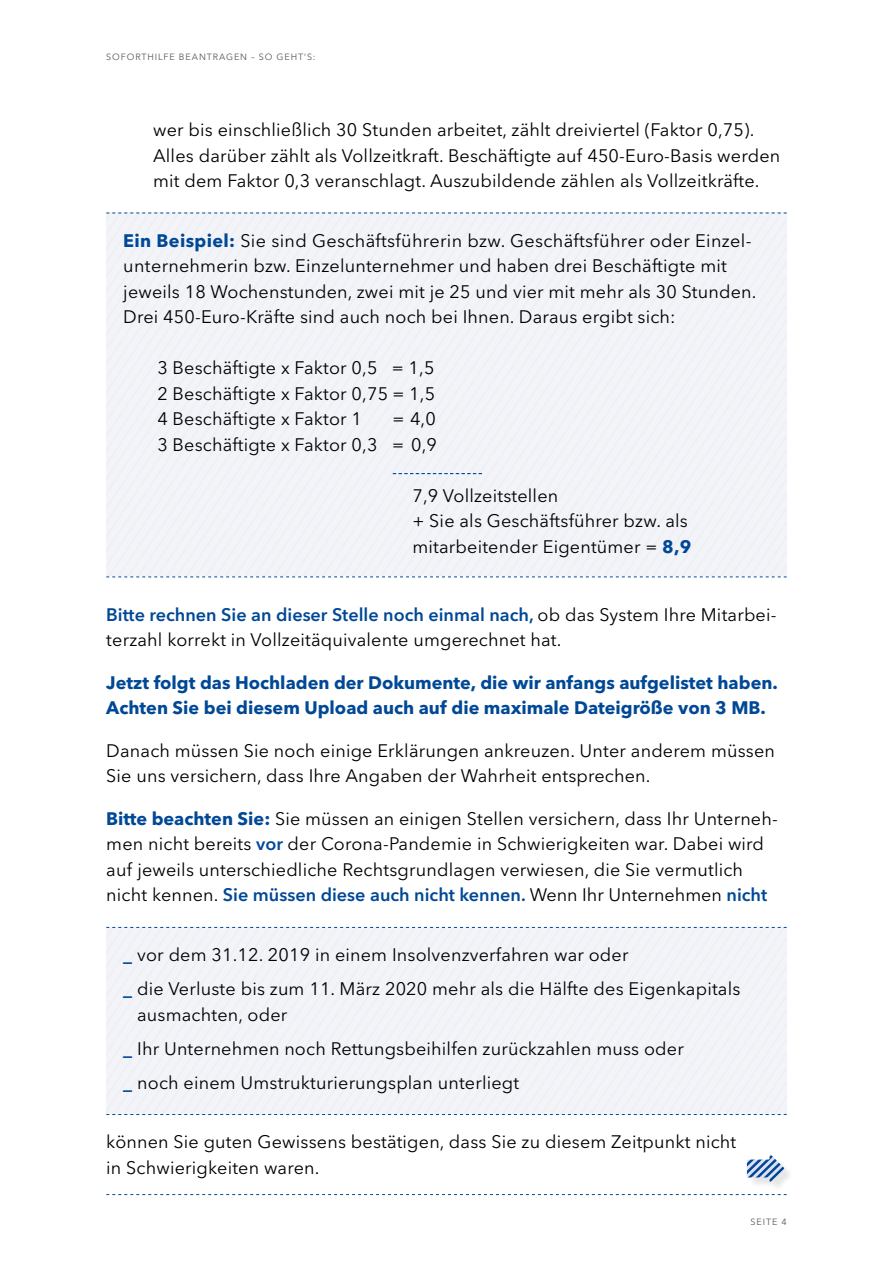
<style>
.page{position:relative;width:893px;height:1263px;background:#fff}
.page>*{position:absolute;margin:0;border:0;box-sizing:border-box;transform-origin:0 0}
.t1{font:18px/25.5px "Avenir Next LT Pro";letter-spacing:.01em;color:#000}
.t2{font:700 18px/25.5px "Avenir Next LT Pro";color:#004896}
.t3{font:9px "Avenir Next LT Pro";letter-spacing:.1em;color:#565656}
.s1{font-weight:700;color:#004896}
.s2{font-weight:600;color:#004896}
</style>
<div class="page">
<svg style="left:396px;top:214px;width:391px;height:362px"></svg>
<svg style="left:402px;top:216px;width:385px;height:360px"></svg>
<svg style="left:408px;top:222px;width:379px;height:354px"></svg>
<svg style="left:414px;top:228px;width:373px;height:348px"></svg>
<svg style="left:419px;top:233px;width:368px;height:343px"></svg>
<svg style="left:425px;top:239px;width:362px;height:337px"></svg>
<svg style="left:431px;top:245px;width:356px;height:331px"></svg>
<svg style="left:437px;top:251px;width:350px;height:325px"></svg>
<svg style="left:443px;top:257px;width:344px;height:319px"></svg>
<svg style="left:449px;top:262px;width:338px;height:314px"></svg>
<svg style="left:454px;top:268px;width:333px;height:308px"></svg>
<svg style="left:460px;top:274px;width:327px;height:302px"></svg>
<svg style="left:466px;top:280px;width:321px;height:296px"></svg>
<svg style="left:472px;top:286px;width:315px;height:290px"></svg>
<svg style="left:478px;top:291px;width:309px;height:285px"></svg>
<svg style="left:483px;top:297px;width:304px;height:279px"></svg>
<svg style="left:489px;top:303px;width:298px;height:273px"></svg>
<svg style="left:495px;top:309px;width:292px;height:267px"></svg>
<svg style="left:501px;top:315px;width:286px;height:261px"></svg>
<svg style="left:507px;top:320px;width:280px;height:256px"></svg>
<svg style="left:512px;top:326px;width:275px;height:250px"></svg>
<svg style="left:518px;top:332px;width:269px;height:244px"></svg>
<svg style="left:524px;top:338px;width:263px;height:238px"></svg>
<svg style="left:106px;top:576px;width:681px;height:1px"></svg>
<svg style="left:106px;top:213px;width:681px;height:1px"></svg>
<svg style="left:408px;top:928px;width:379px;height:50px"></svg>
<svg style="left:414px;top:932px;width:373px;height:46px"></svg>
<svg style="left:419px;top:937px;width:368px;height:41px"></svg>
<svg style="left:425px;top:943px;width:362px;height:35px"></svg>
<svg style="left:431px;top:949px;width:356px;height:29px"></svg>
<svg style="left:437px;top:955px;width:350px;height:23px"></svg>
<svg style="left:443px;top:961px;width:344px;height:17px"></svg>
<svg style="left:449px;top:967px;width:338px;height:11px"></svg>
<svg style="left:454px;top:972px;width:333px;height:6px"></svg>
<svg style="left:393px;top:473px;width:89px;height:1px"></svg>
<svg style="left:106px;top:1194px;width:681px;height:1px"></svg>
<div style="left:748px;top:1157px;width:46px;height:35px;background:#000;opacity:.1"></div>
<svg style="left:747px;top:1155px;width:37px;height:27px"></svg>
<svg style="left:106px;top:927px;width:681px;height:1px"></svg>
<svg style="left:106px;top:978px;width:681px;height:137px"></svg>
<p class="t3" style="left:106px;top:51px;width:211px">SOFORTHILFE BEANTRAGEN – SO GEHT’S:</p>
<p class="t1" style="left:153px;top:117px;width:629px">wer bis einschließlich 30 Stunden arbeitet, zählt dreiviertel (Faktor 0,75).<br>Alles darüber zählt als Vollzeitkraft. Beschäftigte auf 450-Euro-Basis werden mit dem Faktor 0,3 veranschlagt. Auszubildende zählen als Vollzeitkräfte.</p>
<p class="t1" style="left:123px;top:228px;width:635px"><span class="s1">Ein Beispiel:</span> Sie sind Geschäftsführerin bzw. Geschäftsführer oder Einzel‑ unternehmerin bzw. Einzelunternehmer und haben drei Beschäftigte mit jeweils 18 Wochenstunden, zwei mit je 25 und vier mit mehr als 30 Stunden.<br>Drei 450-Euro-Kräfte sind auch noch bei Ihnen. Daraus ergibt sich:</p>
<p class="t1" style="left:157px;top:355px;width:279px;text-align:justify">3 Beschäftigte x Faktor 0,5 = 1,5<br>2 Beschäftigte x Faktor 0,75 = 1,5<br>4 Beschäftigte x Faktor 1</p>
<p class="t1" style="left:157px;top:406px;width:281px;text-align:right">= 4,0<br>3 Beschäftigte x Faktor 0,3 = 0,9</p>
<p class="t1" style="left:412px;top:483px;width:280px">7,9 Vollzeitstellen<br>+ Sie als Geschäftsführer bzw. als mitarbeitender Eigentümer = <span class="s1">8,9</span></p>
<p class="t1" style="left:106px;top:602px;width:672px"><span class="s2">Bitte rechnen Sie an dieser Stelle noch einmal nach,</span> ob das System Ihre Mitarbei&shy;terzahl korrekt in Vollzeitäquivalente umgerechnet hat.</p>
<p class="t2" style="left:106px;top:670px;width:673px">Jetzt folgt das Hochladen der Dokumente, die wir anfangs aufgelistet haben.<br>Achten Sie bei diesem Upload auch auf die maximale Dateigröße von 3 MB.</p>
<p class="t1" style="left:106px;top:738px;width:670px">Danach müssen Sie noch einige Erklärungen ankreuzen. Unter anderem müssen<br>Sie uns versichern, dass Ihre Angaben der Wahrheit entsprechen.</p>
<p class="t1" style="left:106px;top:806px;width:673px"><span class="s1">Bitte beachten Sie:</span> Sie müssen an einigen Stellen versichern, dass Ihr Unterneh&shy;men nicht bereits <span class="s2">vor</span> der Corona-Pandemie in Schwierigkeiten war. Dabei wird auf jeweils unterschiedliche Rechtsgrundlagen verwiesen, die Sie vermutlich nicht kennen. <span class="s2">Sie müssen diese auch nicht kennen.</span> Wenn Ihr Unternehmen <span class="s2">nicht</span></p>
<p class="t1" style="left:123px;top:938px;width:619px;line-height:34px"><span class="s1">_</span> vor dem 31.12. 2019 in einem Insolvenzverfahren war oder<br><span class="s1">_</span> die Verluste bis zum 11. März 2020 mehr als die Hälfte des Eigenkapitals</p>
<p class="t1" style="left:123px;top:997px;width:562px;line-height:34px;text-indent:14px">ausmachten, oder<br><span class="s1">_</span> Ihr Unternehmen noch Rettungsbeihilfen zurückzahlen muss oder <span class="s1">_</span> noch einem Umstrukturierungsplan unterliegt</p>
<p class="t1" style="left:106px;top:1129px;width:631px">können Sie guten Gewissens bestätigen, dass Sie zu diesem Zeitpunkt nicht in Schwierigkeiten waren.</p>
<p class="t3" style="left:751px;top:1216px;width:38px">SEITE 4</p>
</div>
